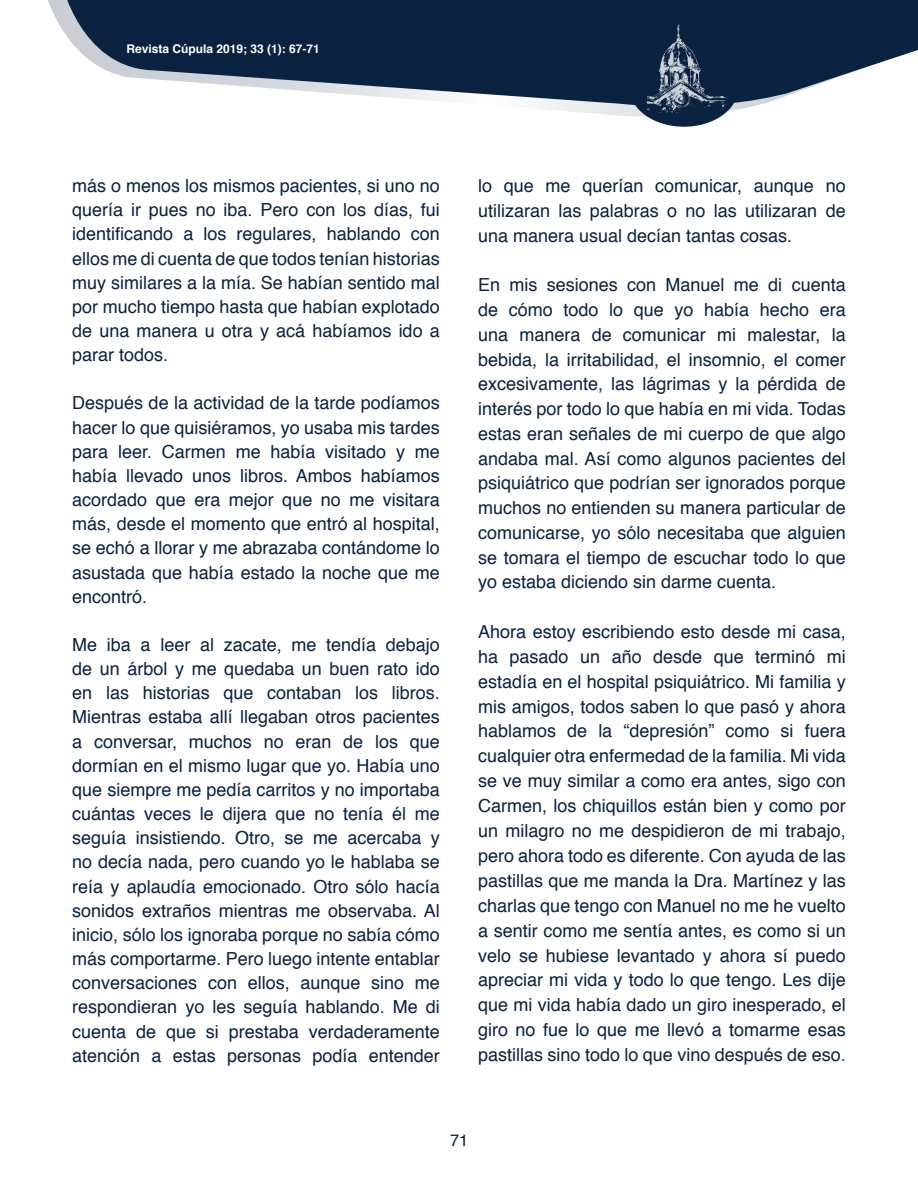
<style>
.page{position:relative;width:918px;height:1188px;background:#fff}
.page>*{position:absolute;margin:0;border:0;box-sizing:border-box;transform-origin:0 0}
.t1{font:18px/24.2px "Helvetica";color:#0a2240;text-align:justify}
.t2{font:16.5px "Helvetica";color:#0a2240}
.t3{font:700 12px "Helvetica";color:#fff}
</style>
<div class="page">
<svg style="left:62px;top:0;width:856px;height:114px;fill:#0a2240"></svg>
<div style="left:630px;top:49px;width:108px;height:78px;background:#0a2240;border-radius:50%"></div>
<svg style="left:647px;top:25px;width:79px;height:88px"></svg>
<p class="t3" style="left:126px;top:39px;width:195px">Revista Cúpula 2019; 33 (1): 67-71</p>
<p class="t1" style="left:72px;top:174px;width:369px">más o menos los mismos pacientes, si uno no quería ir pues no iba. Pero con los días, fui identificando a los regulares, hablando con ellos me di cuenta de que todos tenían historias muy similares a la mía. Se habían sentido mal por mucho tiempo hasta que habían explotado de una manera u otra y acá habíamos ido a parar todos.</p>
<p class="t1" style="left:72px;top:392px;width:369px">Después de la actividad de la tarde podíamos hacer lo que quisiéramos, yo usaba mis tardes para leer. Carmen me había visitado y me había llevado unos libros. Ambos habíamos acordado que era mejor que no me visitara más, desde el momento que entró al hospital, se echó a llorar y me abrazaba contándome lo asustada que había estado la noche que me encontró.</p>
<p class="t1" style="left:72px;top:633px;width:369px">Me iba a leer al zacate, me tendía debajo de un árbol y me quedaba un buen rato ido en las historias que contaban los libros.<br>Mientras estaba allí llegaban otros pacientes a conversar, muchos no eran de los que dormían en el mismo lugar que yo. Había uno que siempre me pedía carritos y no importaba cuántas veces le dijera que no tenía él me seguía insistiendo. Otro, se me acercaba y no decía nada, pero cuando yo le hablaba se reía y aplaudía emocionado. Otro sólo hacía sonidos extraños mientras me observaba. Al inicio, sólo los ignoraba porque no sabía cómo más comportarme. Pero luego intente entablar conversaciones con ellos, aunque sino me respondieran yo les seguía hablando. Me di cuenta de que si prestaba verdaderamente atención a estas personas podía entender</p>
<p class="t1" style="left:478px;top:174px;width:369px;line-height:24.8px">lo que me querían comunicar, aunque no utilizaran las palabras o no las utilizaran de una manera usual decían tantas cosas.</p>
<p class="t1" style="left:478px;top:273px;width:369px;line-height:24.8px">En mis sesiones con Manuel me di cuenta de cómo todo lo que yo había hecho era una manera de comunicar mi malestar, la bebida, la irritabilidad, el insomnio, el comer excesivamente, las lágrimas y la pérdida de interés por todo lo que había en mi vida. Todas estas eran señales de mi cuerpo de que algo andaba mal. Así como algunos pacientes del psiquiátrico que podrían ser ignorados porque muchos no entienden su manera particular de comunicarse, yo sólo necesitaba que alguien se tomara el tiempo de escuchar todo lo que yo estaba diciendo sin darme cuenta.</p>
<p class="t1" style="left:478px;top:620px;width:369px;line-height:24.9px">Ahora estoy escribiendo esto desde mi casa, ha pasado un año desde que terminó mi estadía en el hospital psiquiátrico. Mi familia y mis amigos, todos saben lo que pasó y ahora hablamos de la “depresión” como si fuera cualquier otra enfermedad de la familia. Mi vida se ve muy similar a como era antes, sigo con Carmen, los chiquillos están bien y como por un milagro no me despidieron de mi trabajo, pero ahora todo es diferente. Con ayuda de las pastillas que me manda la Dra. Martínez y las charlas que tengo con Manuel no me he vuelto a sentir como me sentía antes, es como si un velo se hubiese levantado y ahora sí puedo apreciar mi vida y todo lo que tengo. Les dije que mi vida había dado un giro inesperado, el giro no fue lo que me llevó a tomarme esas pastillas sino todo lo que vino después de eso.</p>
<p class="t2" style="left:450px;top:1128px;width:20px">71</p>
</div>
